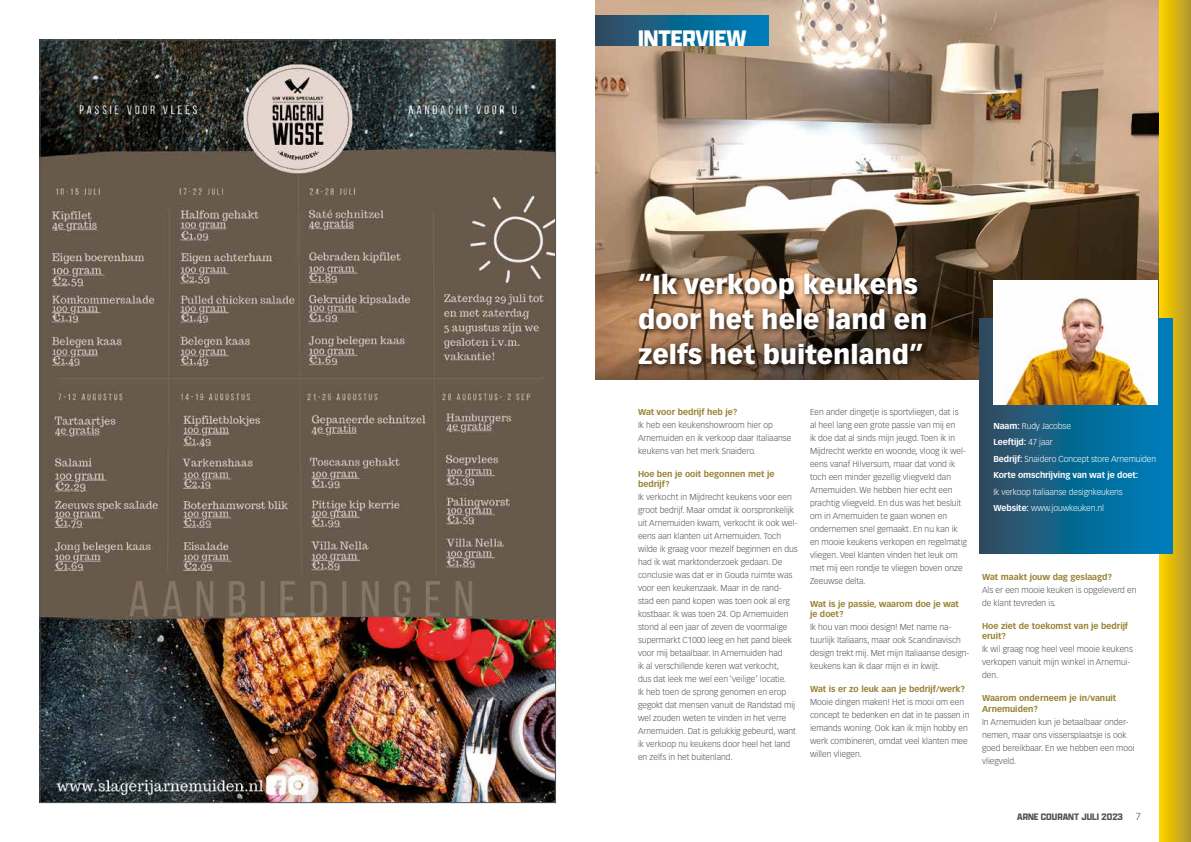
<style>
.page{position:relative;width:1191px;height:842px;background:#fff}
.page>*{position:absolute;margin:0;border:0;box-sizing:border-box;transform-origin:0 0}
.t1{font:900 26px/34.8px "Vectora LT Pro";color:#fff}
.t2{font:900 24px "Apotek";color:#fff}
.t3{font:700 10px "Apotek";color:#505456}
.t4{font:300 10px "Vectora LT Pro";color:#505456}
.t5{font:300 8.5px/13px "Vectora LT Pro";color:#505456}
.t6{font:700 8.5px/10.2px "Vectora LT Pro";color:#978030}
.t7{font:700 8.5px/16.5px "Vectora LT Pro";letter-spacing:-.01em;color:#fff}
.t8{font:300 8.5px/16.5px "Vectora LT Pro";letter-spacing:-.01em;color:#fff}
.s1{font-weight:300}
.s2{font-weight:700}
</style>
<div class="page">
<img style="left:595px;top:0;width:564px;height:380px">
<div style="left:1159px;top:0;width:32px;height:842px;background:linear-gradient(to right,#ffd400,#b5982c)"></div>
<svg style="left:979px;top:319px;width:193px;height:234px;background:#12678f"></svg>
<div style="left:635px;top:270px;width:298px;height:102px;background:#000;opacity:.75"></div>
<svg style="left:595px;top:16px;width:173px;height:29px;background:#10668f"></svg>
<img style="left:42px;top:42px;width:512px;height:759px">
<img style="left:994px;top:280px;width:163px;height:124px">
<h2 class="t2" style="left:638px;top:23px;width:110px">INTERVIEW</h2>
<h1 class="t1" style="left:638px;top:267px;width:291px">“Ik verkoop keukens door het hele land en zelfs het buitenland”</h1>
<p class="t6" style="left:638px;top:407px;width:101px">Wat voor bedrijf heb je?</p>
<p class="t5" style="left:638px;top:418px;width:155px">Ik heb een keukenshowroom hier op<br>Arnemuiden en ik verkoop daar Italiaanse keukens van het merk Snaidero.</p>
<p class="t6" style="left:638px;top:469px;width:138px">Hoe ben je ooit begonnen met je bedrijf?</p>
<p class="t5" style="left:638px;top:491px;width:161px">Ik verkocht in Mijdrecht keukens voor een groot bedrijf. Maar omdat ik oorspronkelijk uit Arnemuiden kwam, verkocht ik ook wel&shy;eens aan klanten uit Arnemuiden. Toch wilde ik graag voor mezelf beginnen en dus had ik wat marktonderzoek gedaan. De conclusie was dat er in Gouda ruimte was voor een keukenzaak. Maar in de rand&shy;stad een pand kopen was toen ook al erg kostbaar. Ik was toen 24. Op Arnemuiden stond al een jaar of zeven de voormalige supermarkt C1000 leeg en het pand bleek voor mij betaalbaar. In Arnemuiden had<br>ik al verschillende keren wat verkocht,<br>dus dat leek me wel een ‘veilige’ locatie.<br>Ik heb toen de sprong genomen en erop gegokt dat mensen vanuit de Randstad mij wel zouden weten te vinden in het verre Arnemuiden. Dat is gelukkig gebeurd, want ik verkoop nu keukens door heel het land en zelfs in het buitenland.</p>
<p class="t5" style="left:810px;top:405px;width:158px">Een ander dingetje is sportvliegen, dat is al heel lang een grote passie van mij en<br>ik doe dat al sinds mijn jeugd. Toen ik in Mijdrecht werkte en woonde, vloog ik wel&shy;eens vanaf Hilversum, maar dat vond ik toch een minder gezellig vliegveld dan Arnemuiden. We hebben hier echt een prachtig vliegveld. En dus was het besluit om in Arnemuiden te gaan wonen en ondernemen snel gemaakt. En nu kan ik en mooie keukens verkopen en regelmatig vliegen. Veel klanten vinden het leuk om met mij een rondje te vliegen boven onze Zeeuwse delta.</p>
<p class="t6" style="left:810px;top:599px;width:150px">Wat is je passie, waarom doe je wat je doet?</p>
<p class="t5" style="left:810px;top:621px;width:161px">Ik hou van mooi design! Met name na&shy;tuurlijk Italiaans, maar ook Scandinavisch design trekt mij. Met mijn Italiaanse design&shy;keukens kan ik daar mijn ei in kwijt.</p>
<p class="t6" style="left:810px;top:684px;width:157px">Wat is er zo leuk aan je bedrijf/werk?</p>
<p class="t5" style="left:810px;top:696px;width:161px">Mooie dingen maken! Het is mooi om een concept te bedenken en dat in te passen in iemands woning. Ook kan ik mijn hobby en werk combineren, omdat veel klanten mee willen vliegen.</p>
<p class="t7" style="left:993px;top:417px;width:164px">Naam: <span class="s1">Rudy Jacobse<br></span>Leeftijd: <span class="s1">47 jaar<br></span>Bedrijf: <span class="s1">Snaidero Concept store Arnemuiden<br></span>Korte omschrijving van wat je doet:</p>
<p class="t8" style="left:993px;top:483px;width:131px">Ik verkoop Italiaanse designkeukens<br><span class="s2">Website:</span> www.jouwkeuken.nl</p>
<p class="t6" style="left:982px;top:572px;width:131px">Wat maakt jouw dag geslaagd?</p>
<p class="t5" style="left:982px;top:583px;width:156px">Als er een mooie keuken is opgeleverd en de klant tevreden is.</p>
<p class="t6" style="left:982px;top:621px;width:147px">Hoe ziet de toekomst van je bedrijf eruit?</p>
<p class="t5" style="left:982px;top:643px;width:152px">Ik wil graag nog heel veel mooie keukens verkopen vanuit mijn winkel in Arnemui&shy;den.</p>
<p class="t6" style="left:982px;top:693px;width:136px">Waarom onderneem je in/vanuit<br>Arnemuiden?</p>
<p class="t5" style="left:982px;top:715px;width:154px">In Arnemuiden kun je betaalbaar onder&shy;nemen, maar ons vissersplaatsje is ook goed bereikbaar. En we hebben een mooi vliegveld.</p>
<p class="t3" style="left:1017px;top:810px;width:107px">ARNE COURANT JULI 2023</p>
<p class="t4" style="left:1136px;top:811px;width:7px">7</p>
</div>
